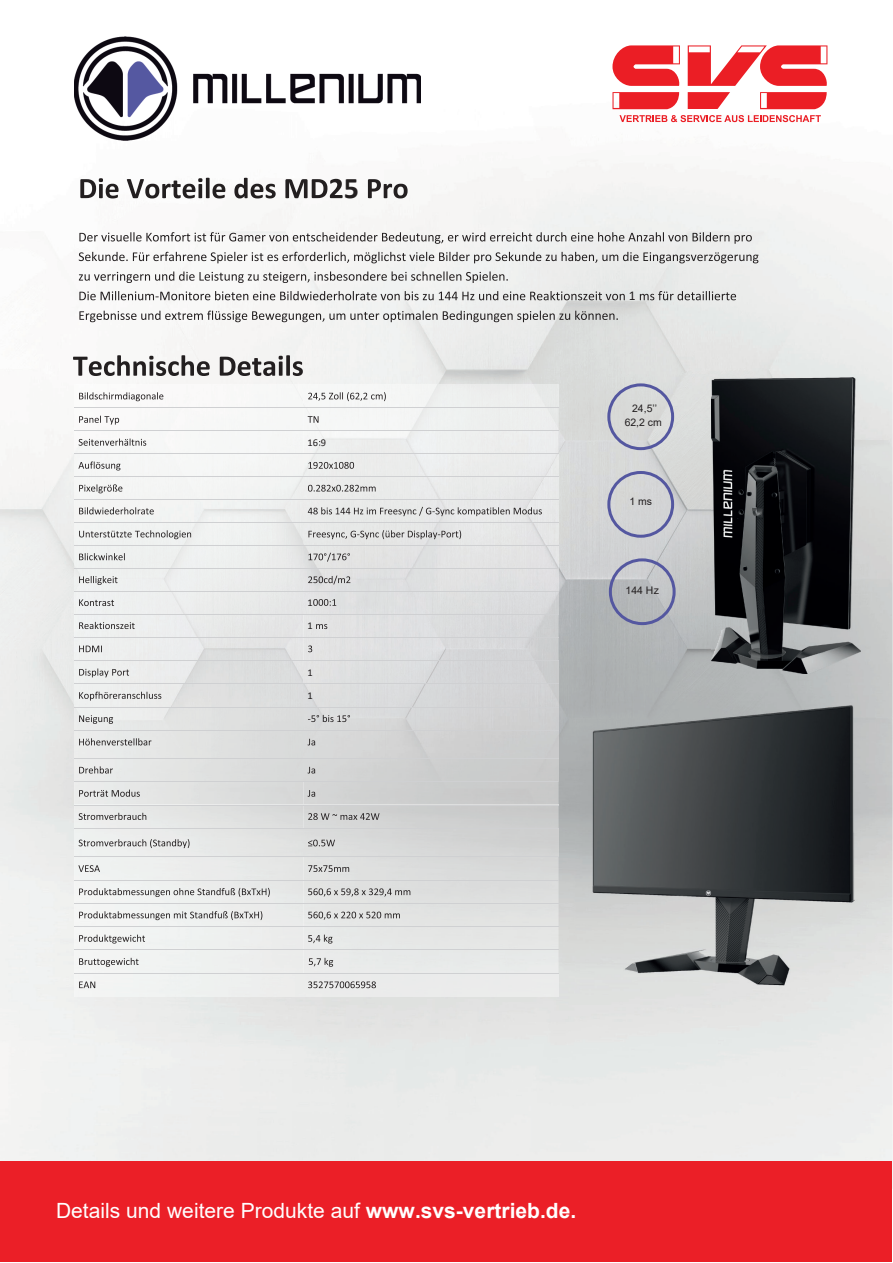
<style>
.page{position:relative;width:893px;height:1263px;background:#fff}
.page>*{position:absolute;margin:0;border:0;box-sizing:border-box;transform-origin:0 0}
.t1{font:700 30px "Calibri";color:#231f20}
.t2{font:21px "Arial";color:#fff}
.t3{font:13.5px "Calibri";color:#231f20}
.t4{font:10.5px/13.8px "Arial";color:#231f20;text-align:center}
.t5{font:10.5px "Calibri";color:#231f20}
.s1{font-weight:700}
</style>
<div class="page">
<img style="left:0;top:36px;width:893px;height:1153px">
<img style="left:74px;top:385px;width:484px;height:443px">
<svg style="left:79px;top:392px;width:84px;height:9px"></svg>
<svg style="left:308px;top:392px;width:78px;height:9px"></svg>
<svg style="left:79px;top:416px;width:40px;height:9px"></svg>
<svg style="left:308px;top:416px;width:10px;height:7px"></svg>
<img style="left:74px;top:431px;width:229px;height:1px">
<svg style="left:79px;top:439px;width:67px;height:7px"></svg>
<img style="left:303px;top:431px;width:255px;height:1px">
<svg style="left:78px;top:462px;width:42px;height:9px"></svg>
<svg style="left:308px;top:462px;width:46px;height:7px"></svg>
<svg style="left:79px;top:484px;width:43px;height:9px"></svg>
<svg style="left:308px;top:485px;width:68px;height:7px"></svg>
<svg style="left:79px;top:507px;width:75px;height:7px"></svg>
<svg style="left:308px;top:507px;width:234px;height:9px;background:#bfbfbf"></svg>
<svg style="left:79px;top:530px;width:112px;height:9px"></svg>
<svg style="left:308px;top:530px;width:153px;height:9px"></svg>
<svg style="left:79px;top:553px;width:46px;height:7px"></svg>
<svg style="left:308px;top:553px;width:42px;height:9px"></svg>
<svg style="left:79px;top:576px;width:39px;height:9px"></svg>
<svg style="left:308px;top:576px;width:42px;height:9px"></svg>
<svg style="left:79px;top:599px;width:35px;height:7px"></svg>
<svg style="left:313px;top:599px;width:23px;height:7px"></svg>
<svg style="left:79px;top:622px;width:56px;height:7px"></svg>
<svg style="left:316px;top:624px;width:11px;height:5px"></svg>
<svg style="left:79px;top:645px;width:23px;height:7px"></svg>
<svg style="left:308px;top:646px;width:4px;height:6px"></svg>
<svg style="left:79px;top:668px;width:50px;height:9px"></svg>
<svg style="left:79px;top:692px;width:82px;height:9px"></svg>
<svg style="left:79px;top:715px;width:34px;height:9px"></svg>
<svg style="left:308px;top:715px;width:42px;height:7px"></svg>
<svg style="left:79px;top:738px;width:72px;height:7px"></svg>
<svg style="left:308px;top:739px;width:7px;height:6px"></svg>
<svg style="left:79px;top:766px;width:34px;height:8px"></svg>
<svg style="left:308px;top:767px;width:7px;height:7px"></svg>
<svg style="left:79px;top:790px;width:61px;height:7px"></svg>
<svg style="left:308px;top:790px;width:7px;height:7px"></svg>
<svg style="left:79px;top:813px;width:67px;height:7px"></svg>
<svg style="left:308px;top:813px;width:71px;height:7px"></svg>
<img style="left:74px;top:829px;width:484px;height:167px">
<svg style="left:79px;top:839px;width:111px;height:9px"></svg>
<svg style="left:308px;top:840px;width:27px;height:6px"></svg>
<svg style="left:78px;top:865px;width:22px;height:7px"></svg>
<svg style="left:308px;top:865px;width:41px;height:7px"></svg>
<svg style="left:79px;top:888px;width:191px;height:9px"></svg>
<svg style="left:308px;top:888px;width:102px;height:9px"></svg>
<svg style="left:79px;top:911px;width:183px;height:9px"></svg>
<svg style="left:308px;top:912px;width:92px;height:8px"></svg>
<svg style="left:79px;top:935px;width:66px;height:9px"></svg>
<svg style="left:308px;top:935px;width:24px;height:9px"></svg>
<img style="left:74px;top:950px;width:229px;height:1px">
<svg style="left:79px;top:958px;width:60px;height:9px"></svg>
<img style="left:303px;top:950px;width:255px;height:1px">
<svg style="left:309px;top:958px;width:24px;height:9px"></svg>
<svg style="left:79px;top:981px;width:16px;height:7px"></svg>
<svg style="left:308px;top:981px;width:68px;height:7px"></svg>
<hr style="left:74px;top:407px;width:484px;height:1px;background:#cfd0d2">
<hr style="left:74px;top:430px;width:484px;height:1px;background:#cfd0d2">
<hr style="left:74px;top:453px;width:484px;height:1px;background:#cfd0d2">
<hr style="left:74px;top:476px;width:484px;height:1px;background:#cfd0d2">
<hr style="left:74px;top:499px;width:484px;height:1px;background:#cfd0d2">
<hr style="left:74px;top:522px;width:484px;height:1px;background:#cfd0d2">
<hr style="left:74px;top:545px;width:484px;height:1px;background:#cfd0d2">
<hr style="left:74px;top:568px;width:484px;height:1px;background:#cfd0d2">
<hr style="left:74px;top:591px;width:484px;height:1px;background:#cfd0d2">
<hr style="left:74px;top:614px;width:484px;height:1px;background:#cfd0d2">
<hr style="left:74px;top:637px;width:484px;height:1px;background:#cfd0d2">
<hr style="left:74px;top:660px;width:484px;height:1px;background:#cfd0d2">
<hr style="left:74px;top:683px;width:484px;height:1px;background:#cfd0d2">
<hr style="left:74px;top:707px;width:484px;height:1px;background:#cfd0d2">
<hr style="left:74px;top:730px;width:484px;height:1px;background:#cfd0d2">
<hr style="left:74px;top:758px;width:484px;height:1px;background:#cfd0d2">
<hr style="left:74px;top:781px;width:229px;height:1px;background:#cfd0d2">
<hr style="left:74px;top:805px;width:484px;height:1px;background:#cfd0d2">
<hr style="left:303px;top:781px;width:255px;height:1px;background:#cfd0d2">
<hr style="left:74px;top:828px;width:484px;height:1px;background:#cfd0d2">
<hr style="left:74px;top:857px;width:484px;height:1px;background:#cfd0d2">
<hr style="left:74px;top:880px;width:484px;height:1px;background:#cfd0d2">
<hr style="left:74px;top:903px;width:484px;height:1px;background:#cfd0d2">
<hr style="left:74px;top:926px;width:484px;height:1px;background:#cfd0d2">
<hr style="left:74px;top:949px;width:484px;height:1px;background:#cfd0d2">
<hr style="left:74px;top:973px;width:484px;height:1px;background:#cfd0d2">
<svg style="left:80px;top:178px;width:263px;height:20px"></svg>
<svg style="left:368px;top:179px;width:40px;height:19px"></svg>
<svg style="left:79px;top:232px;width:673px;height:12px"></svg>
<svg style="left:79px;top:252px;width:679px;height:11px"></svg>
<svg style="left:79px;top:271px;width:429px;height:12px"></svg>
<svg style="left:79px;top:291px;width:546px;height:9px"></svg>
<svg style="left:640px;top:291px;width:96px;height:9px"></svg>
<svg style="left:79px;top:311px;width:539px;height:11px"></svg>
<svg style="left:73px;top:355px;width:230px;height:21px"></svg>
<div style="left:607px;top:383px;width:67px;height:67px;border:3px solid #5457a0;border-radius:50%"></div>
<div style="left:609px;top:558px;width:67px;height:67px;border:3px solid #5457a0;border-radius:50%"></div>
<div style="left:607px;top:471px;width:67px;height:67px;border:3px solid #5457a0;border-radius:50%"></div>
<img style="left:74px;top:37px;width:347px;height:104px">
<div style="left:0;top:1161px;width:891px;height:101px;background:#eb1f27"></div>
<svg style="left:612px;top:45px;width:68px;height:64px"></svg>
<svg style="left:688px;top:45px;width:140px;height:64px"></svg>
<svg style="left:619px;top:115px;width:202px;height:7px"></svg>
<img style="left:711px;top:378px;width:150px;height:296px">
<img style="left:575px;top:692px;width:300px;height:300px">
<h1 class="t1" style="left:344px;top:176px;width:17px">5</h1>
<p class="t5" style="left:308px;top:438px;width:20px">16 9</p>
<p class="t5" style="left:308px;top:598px;width:7px">1</p>
<p class="t5" style="left:308px;top:621px;width:7px">1</p>
<p class="t5" style="left:308px;top:668px;width:7px">1</p>
<p class="t5" style="left:308px;top:691px;width:7px">1</p>
<p class="t3" style="left:629px;top:290px;width:8px">1</p>
<p class="t4" style="left:625px;top:402px;width:39px">24,5’’<br>62,2 cm</p>
<p class="t4" style="left:629px;top:495px;width:24px">1 ms</p>
<p class="t4" style="left:626px;top:583px;width:35px">144 Hz</p>
<p class="t2" style="left:56px;top:1199px;width:522px">Details und weitere Produkte auf <span class="s1">www.svs-vertrieb.de.</span></p>
</div>
